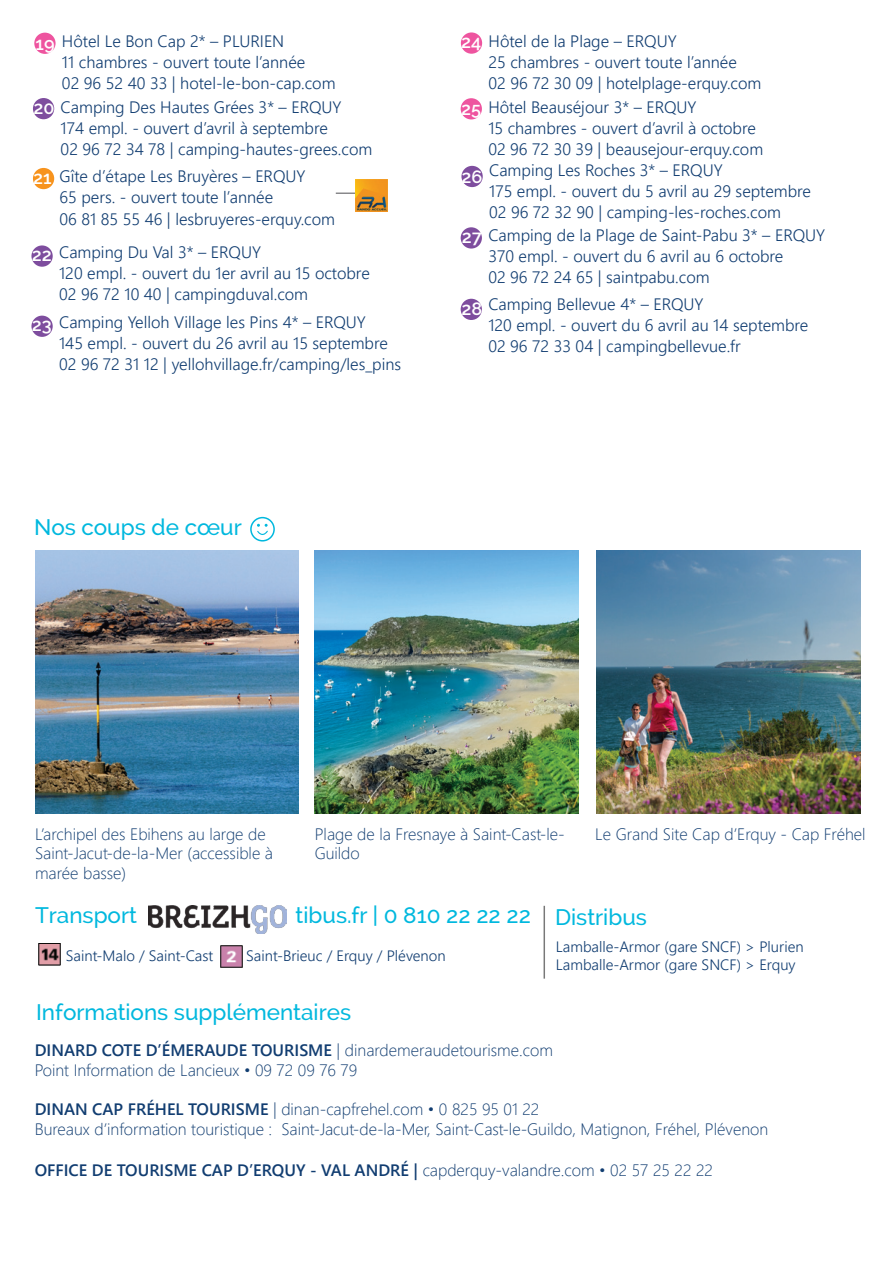
<style>
.page{position:relative;width:893px;height:1263px;background:#fff}
.page>*{position:absolute;margin:0;border:0;box-sizing:border-box;transform-origin:0 0}
.t1{font:500 22.5px "Raleway";color:#00b8de}
.t2{font:16.5px/21px "Webly Sleek UI Semilight";color:#113d71}
.t3{font:16.5px/19.5px "Webly Sleek UI Light";color:#113d71}
.t4{font:16.5px "Webly Sleek UI Semibold";color:#113d71}
.t5{font:15px/18px "Webly Sleek UI Semilight";color:#113d71}
.s1{font-family:"Raleway";font-weight:600;font-size:18px;color:#fff}
.s2{font-family:"Webly Sleek UI Light"}
.s3{font-family:"Webly Sleek UI Semibold"}
</style>
<div class="page">
<div style="left:34px;top:33px;width:22px;height:21px;background:#ee549f;border-radius:50%"></div>
<div style="left:33px;top:98px;width:21px;height:21px;background:#7e4d9e;border-radius:50%"></div>
<div style="left:33px;top:168px;width:21px;height:21px;background:#f7931d;border-radius:50%"></div>
<img style="left:596px;top:550px;width:264px;height:264px">
<img style="left:35px;top:550px;width:264px;height:264px">
<img style="left:315px;top:550px;width:263px;height:264px">
<div style="left:461px;top:166px;width:22px;height:21px;background:#7e4d9e;border-radius:50%"></div>
<div style="left:461px;top:299px;width:21px;height:21px;background:#7e4d9e;border-radius:50%"></div>
<div style="left:461px;top:227px;width:21px;height:22px;background:#7e4d9e;border-radius:50%"></div>
<img style="left:39px;top:943px;width:22px;height:22px">
<img style="left:220px;top:945px;width:22px;height:22px">
<div style="left:31px;top:245px;width:22px;height:22px;background:#7e4d9e;border-radius:50%"></div>
<div style="left:461px;top:98px;width:21px;height:21px;background:#ee549f;border-radius:50%"></div>
<div style="left:461px;top:32px;width:21px;height:22px;background:#ee549f;border-radius:50%"></div>
<svg style="left:251px;top:518px;width:23px;height:23px"></svg>
<div style="left:250px;top:517px;width:25px;height:24px;border:2px solid #00b8de;border-radius:50%"></div>
<svg style="left:257px;top:524px;width:12px;height:14px"></svg>
<img style="left:149px;top:906px;width:137px;height:27px">
<div style="left:31px;top:316px;width:22px;height:21px;background:#7e4d9e;border-radius:50%"></div>
<hr style="left:336px;top:192px;width:29px;height:2px;background:#6b6b6e">
<img style="left:355px;top:180px;width:32px;height:32px">
<hr style="left:544px;top:906px;width:1px;height:73px;background:#000">
<p class="t2" style="left:62px;top:30px;width:275px;text-indent:-26px"><span class="s1">19</span> Hôtel Le Bon Cap 2* – PLURIEN<br>11 chambres - ouvert toute l’année<br>02 96 52 40 33 | hotel-le-bon-cap.com</p>
<p class="t2" style="left:61px;top:96px;width:313px;text-indent:-27px"><span class="s1">20</span> Camping Des Hautes Grées 3* – ERQUY<br>174 empl. - ouvert d’avril à septembre<br>02 96 72 34 78 | camping-hautes-grees.com</p>
<p class="t2" style="left:60px;top:165px;width:277px;text-indent:-26px"><span class="s1">21</span> Gîte d’étape Les Bruyères – ERQUY<br>65 pers. - ouvert toute l’année<br>06 81 85 55 46 | lesbruyeres-erquy.com</p>
<p class="t2" style="left:59px;top:241px;width:312px;text-indent:-27px"><span class="s1">22</span> Camping Du Val 3* – ERQUY<br>120 empl. - ouvert du 1er avril au 15 octobre<br>02 96 72 10 40 | campingduval.com</p>
<p class="t2" style="left:59px;top:311px;width:344px;text-indent:-27px"><span class="s1">23</span> Camping Yelloh Village les Pins 4* – ERQUY<br>145 empl. - ouvert du 26 avril au 15 septembre<br>02 96 72 31 12 | yellohvillage.fr/camping/les_pins</p>
<h1 class="t1" style="left:34px;top:514px;width:209px">Nos coups de cœur</h1>
<p class="t2" style="left:489px;top:30px;width:274px;text-indent:-27px"><span class="s1">24</span> Hôtel de la Plage – ERQUY<br>25 chambres - ouvert toute l’année<br>02 96 72 30 09 | hotelplage-erquy.com</p>
<p class="t2" style="left:488px;top:96px;width:276px;text-indent:-27px"><span class="s1">25</span> Hôtel Beauséjour 3* – ERQUY<br>15 chambres - ouvert d’avril à octobre<br>02 96 72 30 39 | beausejour-erquy.com</p>
<p class="t2" style="left:489px;top:159px;width:323px;text-indent:-28px"><span class="s1">26</span> Camping Les Roches 3* – ERQUY<br>175 empl. - ouvert du 5 avril au 29 septembre<br>02 96 72 32 90 | camping-les-roches.com</p>
<p class="t2" style="left:488px;top:224px;width:338px;text-indent:-27px"><span class="s1">27</span> Camping de la Plage de Saint-Pabu 3* – ERQUY<br>370 empl. - ouvert du 6 avril au 6 octobre<br>02 96 72 24 65 | saintpabu.com</p>
<p class="t2" style="left:488px;top:293px;width:322px;text-indent:-27px"><span class="s1">28</span> Camping Bellevue 4* – ERQUY<br>120 empl. - ouvert du 6 avril au 14 septembre<br>02 96 72 33 04 | campingbellevue.fr</p>
<p class="t3" style="left:35px;top:823px;width:239px">L’archipel des Ebihens au large de<br>Saint-Jacut-de-la-Mer (accessible à marée basse)</p>
<p class="t3" style="left:315px;top:823px;width:252px">Plage de la Fresnaye à Saint-Cast-le-</p>
<p class="t3" style="left:595px;top:823px;width:272px">Le Grand Site Cap d’Erquy - Cap Fréhel</p>
<p class="t3" style="left:315px;top:843px;width:47px">Guildo</p>
<h1 class="t1" style="left:35px;top:902px;width:103px">Transport</h1>
<h1 class="t1" style="left:296px;top:902px;width:237px">tibus.fr | 0 810 22 22 22</h1>
<p class="t5" style="left:66px;top:946px;width:149px">Saint-Malo / Saint-Cast</p>
<p class="t5" style="left:246px;top:946px;width:201px">Saint-Brieuc / Erquy / Plévenon</p>
<h1 class="t1" style="left:36px;top:999px;width:317px">Informations supplémentaires</h1>
<h1 class="t1" style="left:555px;top:904px;width:93px">Distribus</h1>
<p class="t5" style="left:556px;top:937px;width:249px">Lamballe-Armor (gare SNCF) &gt; Plurien<br>Lamballe-Armor (gare SNCF) &gt; Erquy</p>
<p class="t4" style="left:35px;top:1037px;width:520px">DINARD COTE D’ÉMERAUDE TOURISME <span class="s2">| dinardemeraudetourisme.com</span></p>
<p class="t3" style="left:35px;top:1059px;width:324px">Point Information de Lancieux • 09 72 09 76 79</p>
<p class="t3" style="left:35px;top:1099px;width:735px"><span class="s3">DINAN CAP FRÉHEL TOURISME</span> | dinan-capfrehel.com • 0 825 95 01 22<br>Bureaux d’information touristique : Saint-Jacut-de-la-Mer, Saint-Cast-le-Guildo, Matignon, Fréhel, Plévenon</p>
<p class="t4" style="left:35px;top:1157px;width:680px">OFFICE DE TOURISME CAP D’ERQUY - VAL ANDRÉ | <span class="s2">capderquy-valandre.com • 02 57 25 22 22</span></p>
</div>
